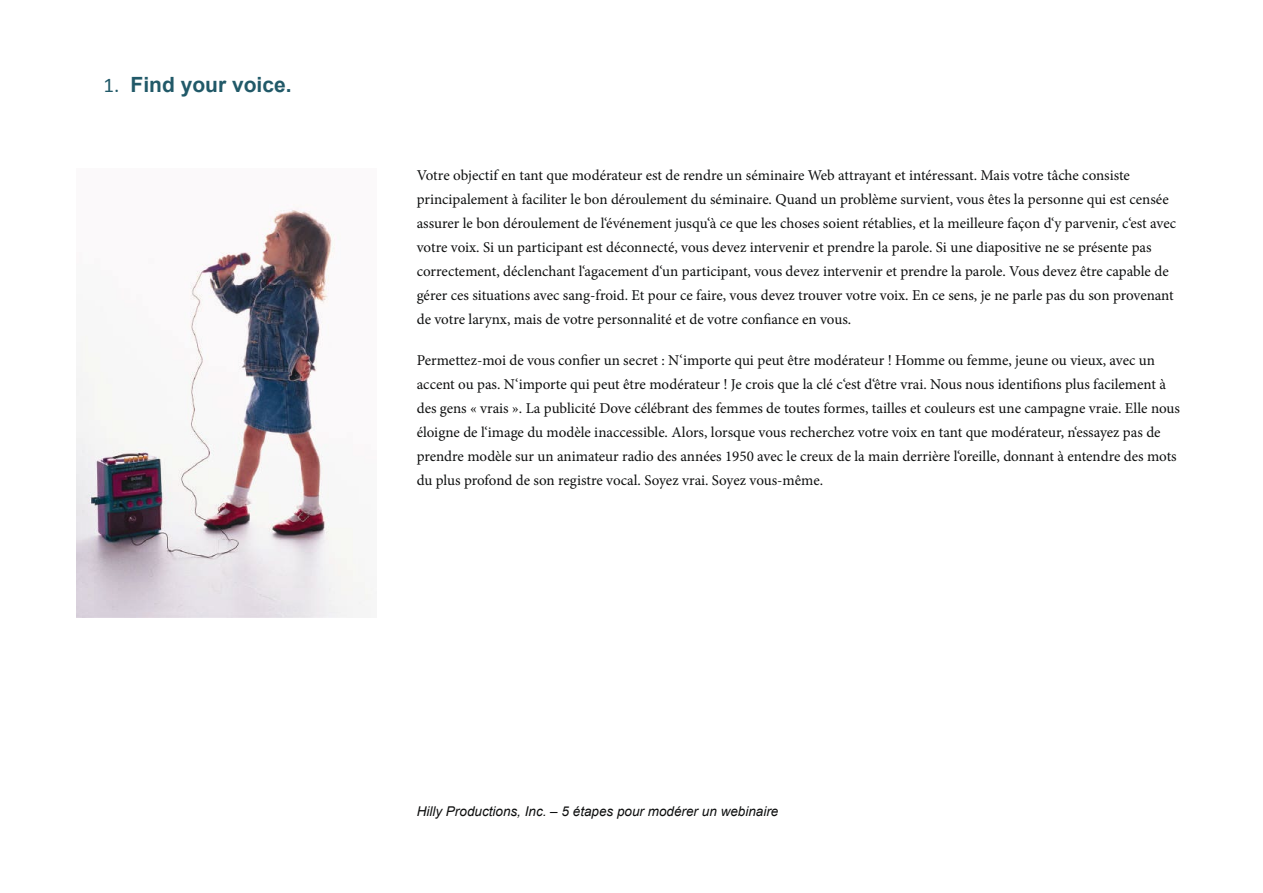
<style>
.page{position:relative;width:1263px;height:893px;background:#fff}
.page>*{position:absolute;margin:0;border:0;box-sizing:border-box;transform-origin:0 0}
.t1{font:700 21px "Arial";color:#215968}
.t2{font:15px/24px "Minion Pro";color:#0e0f0f}
.t3{font:italic 13.5px "Arial";color:#0e0f0f}
.s1{font-family:"Calibri";font-weight:400}
</style>
<div class="page">
<img style="left:77px;top:208px;width:296px;height:410px">
<h1 class="t1" style="left:104px;top:70px;width:190px"><span class="s1">1.</span> Find your voice.</h1>
<p class="t2" style="left:417px;top:163px;width:761px">Votre objectif en tant que modérateur est de rendre un séminaire Web attrayant et intéressant. Mais votre tâche consiste principalement à faciliter le bon déroulement du séminaire. Quand un problème survient, vous êtes la personne qui est censée assurer le bon déroulement de l‘événement jusqu‘à ce que les choses soient rétablies, et la meilleure façon d‘y parvenir, c‘est avec votre voix. Si un participant est déconnecté, vous devez intervenir et prendre la parole. Si une diapositive ne se présente pas correctement, déclenchant l‘agacement d‘un participant, vous devez intervenir et prendre la parole. Vous devez être capable de gérer ces situations avec sang-froid. Et pour ce faire, vous devez trouver votre voix. En ce sens, je ne parle pas du son provenant de votre larynx, mais de votre personnalité et de votre confiance en vous.</p>
<p class="t2" style="left:417px;top:348px;width:765px">Permettez-moi de vous confier un secret : N‘importe qui peut être modérateur ! Homme ou femme, jeune ou vieux, avec un accent ou pas. N‘importe qui peut être modérateur ! Je crois que la clé c‘est d‘être vrai. Nous nous identifions plus facilement à des gens « vrais ». La publicité Dove célébrant des femmes de toutes formes, tailles et couleurs est une campagne vraie. Elle nous éloigne de l‘image du modèle inaccessible. Alors, lorsque vous recherchez votre voix en tant que modérateur, n‘essayez pas de prendre modèle sur un animateur radio des années 1950 avec le creux de la main derrière l‘oreille, donnant à entendre des mots du plus profond de son registre vocal. Soyez vrai. Soyez vous-même.</p>
<p class="t3" style="left:417px;top:802px;width:363px">Hilly Productions, Inc. – 5 étapes pour modérer un webinaire</p>
</div>
